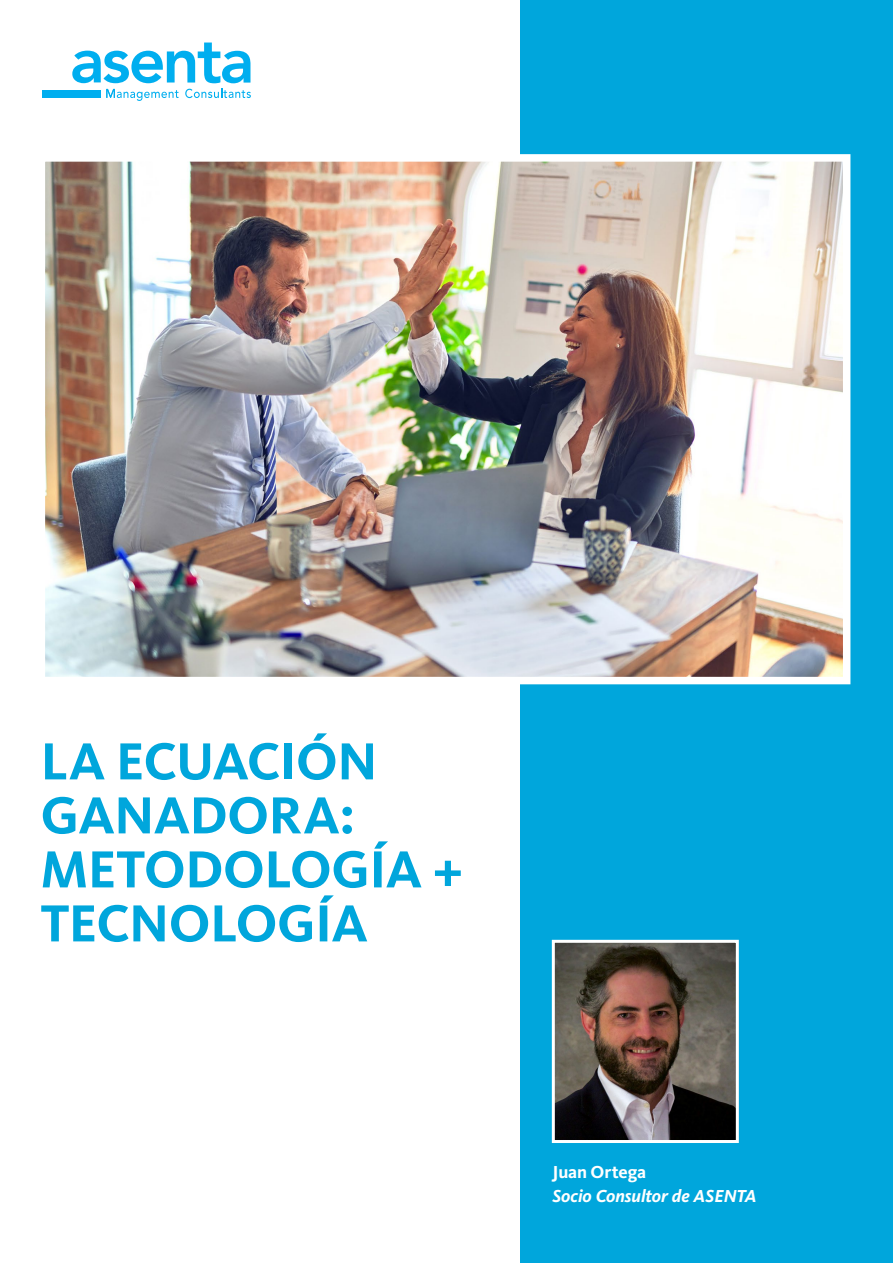
<style>
.page{position:relative;width:893px;height:1263px;background:#fff}
.page>*{position:absolute;margin:0;border:0;box-sizing:border-box;transform-origin:0 0}
.t1{font:700 54px/54px "Kievit OT";letter-spacing:-.01em;color:#00a6dc}
.t2{font:italic 700 18px "Kievit OT";letter-spacing:-.005em;color:#fff}
.t3{font:700 18px "Kievit OT";letter-spacing:-.005em;color:#fff}
</style>
<div class="page">
<div style="left:43px;top:90px;width:58px;height:8px;background:#00aeef"></div>
<svg style="left:72px;top:43px;width:179px;height:58px"></svg>
<div style="left:521px;top:0;width:372px;height:1263px;background:#00a6dc"></div>
<img style="left:45px;top:150px;width:806px;height:538px">
<img style="left:551px;top:939px;width:188px;height:204px">
<p class="t1" style="left:40px;top:734px;width:424px">LA ECUACIÓN<br>GANADORA:<br>METODOLOGÍA +<br>TECNOLOGÍA</p>
<p class="t3" style="left:552px;top:1161px;width:95px">Juan Ortega</p>
<p class="t2" style="left:552px;top:1185px;width:206px">Socio Consultor de ASENTA</p>
</div>
